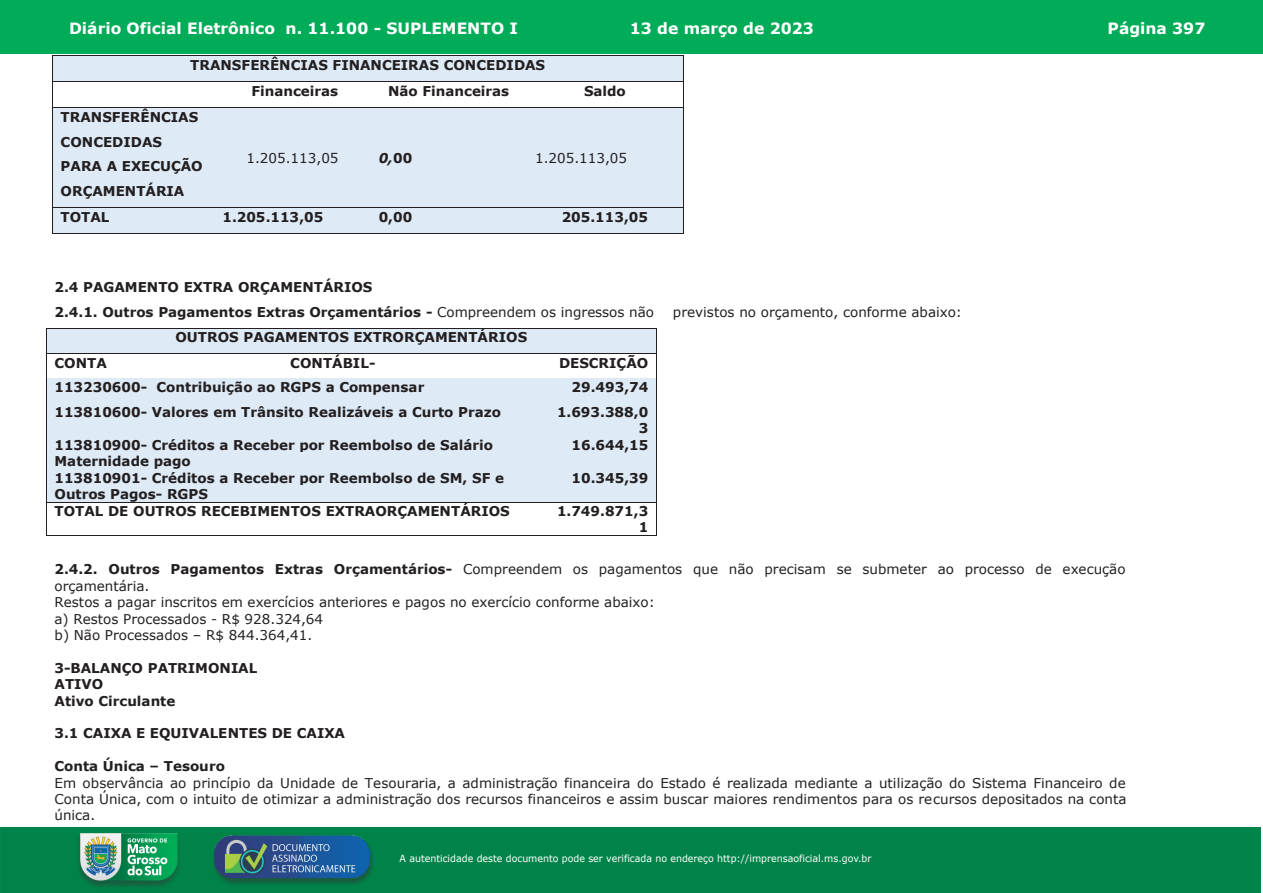
<style>
.page{position:relative;width:1263px;height:893px;background:#fff}
.page>*{position:absolute;margin:0;border:0;box-sizing:border-box;transform-origin:0 0}
.t1{font:700 15.6px "Verdana";color:#fff}
.t2{font:700 13.5px/16.4px "Verdana";color:#231f20}
.t3{font:13.5px/16.4px "Verdana";color:#231f20}
.t4{font:italic 700 13.5px "Verdana";color:#231f20}
.t5{font:9.9px "Verdana";color:#fff;scale:.95 1}
.s1{font-style:normal}
.s2{font-weight:400}
.s3{font-weight:700}
</style>
<div class="page">
<div style="left:0;top:0;width:1263px;height:54px;background:#00ac57"></div>
<div style="left:0;top:827px;width:1261px;height:66px;background:#008349"></div>
<img style="left:73px;top:832px;width:112px;height:61px">
<img style="left:210px;top:835px;width:168px;height:54px">
<div style="left:47px;top:328px;width:609px;height:25px;background:#deeaf6"></div>
<hr style="left:47px;top:328px;width:609px;height:1px;background:#231f20">
<hr style="left:47px;top:353px;width:609px;height:1px;background:#231f20">
<div style="left:47px;top:379px;width:471px;height:24px;background:#deeaf6"></div>
<div style="left:518px;top:379px;width:22px;height:24px;background:#deeaf6"></div>
<div style="left:540px;top:379px;width:116px;height:24px;background:#deeaf6"></div>
<svg style="left:46px;top:328px;width:1px;height:75px"></svg>
<svg style="left:656px;top:328px;width:1px;height:75px"></svg>
<div style="left:47px;top:403px;width:471px;height:33px;background:#deeaf6"></div>
<div style="left:518px;top:403px;width:22px;height:33px;background:#deeaf6"></div>
<div style="left:540px;top:403px;width:116px;height:33px;background:#deeaf6"></div>
<hr style="left:46px;top:403px;width:1px;height:33px;background:#231f20">
<hr style="left:656px;top:403px;width:1px;height:33px;background:#231f20">
<div style="left:47px;top:436px;width:471px;height:33px;background:#deeaf6"></div>
<div style="left:518px;top:436px;width:22px;height:33px;background:#deeaf6"></div>
<div style="left:540px;top:436px;width:116px;height:33px;background:#deeaf6"></div>
<hr style="left:46px;top:436px;width:1px;height:33px;background:#231f20">
<hr style="left:656px;top:436px;width:1px;height:33px;background:#231f20">
<div style="left:47px;top:469px;width:471px;height:33px;background:#deeaf6"></div>
<div style="left:518px;top:469px;width:22px;height:33px;background:#deeaf6"></div>
<div style="left:540px;top:469px;width:116px;height:33px;background:#deeaf6"></div>
<hr style="left:46px;top:469px;width:1px;height:33px;background:#231f20">
<hr style="left:656px;top:469px;width:1px;height:33px;background:#231f20">
<hr style="left:47px;top:502px;width:471px;height:1px;background:#231f20">
<svg style="left:518px;top:502px;width:22px;height:1px"></svg>
<hr style="left:540px;top:502px;width:116px;height:1px;background:#231f20">
<hr style="left:46px;top:502px;width:1px;height:33px;background:#231f20">
<hr style="left:47px;top:535px;width:471px;height:1px;background:#231f20">
<svg style="left:518px;top:535px;width:21px;height:1px"></svg>
<hr style="left:539px;top:535px;width:117px;height:1px;background:#231f20">
<hr style="left:656px;top:502px;width:1px;height:33px;background:#231f20">
<div style="left:53px;top:56px;width:630px;height:25px;background:#deeaf6"></div>
<hr style="left:53px;top:55px;width:630px;height:1px;background:#231f20">
<hr style="left:53px;top:81px;width:162px;height:1px;background:#231f20">
<hr style="left:215px;top:81px;width:156px;height:1px;background:#231f20">
<hr style="left:372px;top:81px;width:155px;height:1px;background:#231f20">
<hr style="left:528px;top:81px;width:155px;height:1px;background:#231f20">
<div style="left:53px;top:108px;width:161px;height:99px;background:#deeaf6"></div>
<div style="left:214px;top:108px;width:157px;height:99px;background:#deeaf6"></div>
<div style="left:371px;top:108px;width:156px;height:99px;background:#deeaf6"></div>
<div style="left:527px;top:108px;width:156px;height:99px;background:#deeaf6"></div>
<svg style="left:52px;top:55px;width:1px;height:53px"></svg>
<hr style="left:53px;top:108px;width:162px;height:1px;background:#231f20">
<hr style="left:215px;top:108px;width:156px;height:1px;background:#231f20">
<hr style="left:372px;top:108px;width:155px;height:1px;background:#231f20">
<hr style="left:528px;top:108px;width:155px;height:1px;background:#231f20">
<svg style="left:683px;top:55px;width:1px;height:53px"></svg>
<hr style="left:52px;top:108px;width:1px;height:99px;background:#231f20">
<hr style="left:683px;top:108px;width:1px;height:99px;background:#231f20">
<div style="left:53px;top:208px;width:161px;height:25px;background:#deeaf6"></div>
<div style="left:214px;top:208px;width:157px;height:25px;background:#deeaf6"></div>
<div style="left:371px;top:208px;width:156px;height:25px;background:#deeaf6"></div>
<div style="left:527px;top:208px;width:156px;height:25px;background:#deeaf6"></div>
<hr style="left:53px;top:207px;width:162px;height:1px;background:#231f20">
<hr style="left:215px;top:207px;width:156px;height:1px;background:#231f20">
<hr style="left:372px;top:207px;width:155px;height:1px;background:#231f20">
<hr style="left:528px;top:207px;width:155px;height:1px;background:#231f20">
<svg style="left:52px;top:207px;width:1px;height:27px"></svg>
<hr style="left:53px;top:233px;width:162px;height:1px;background:#231f20">
<hr style="left:214px;top:233px;width:157px;height:1px;background:#231f20">
<hr style="left:370px;top:233px;width:157px;height:1px;background:#231f20">
<hr style="left:527px;top:233px;width:156px;height:1px;background:#231f20">
<svg style="left:683px;top:207px;width:1px;height:27px"></svg>
<p class="t1" style="left:69px;top:17px;width:450px">Diário Oficial Eletrônico n. 11.100 - SUPLEMENTO I</p>
<p class="t1" style="left:630px;top:17px;width:186px">13 de março de 2023</p>
<p class="t1" style="left:1107px;top:17px;width:99px">Página 397</p>
<p class="t2" style="left:251px;top:52px;width:295px;line-height:26.1px;text-indent:-61px">TRANSFERÊNCIAS FINANCEIRAS CONCEDIDAS<br>Financeiras</p>
<p class="t2" style="left:388px;top:83px;width:123px">Não Financeiras</p>
<p class="t2" style="left:584px;top:83px;width:43px">Saldo</p>
<p class="t2" style="left:61px;top:105px;width:144px;line-height:24.6px">TRANSFERÊNCIAS<br>CONCEDIDAS<br>PARA A EXECUÇÃO<br>ORÇAMENTÁRIA</p>
<p class="t3" style="left:246px;top:150px;width:94px">1.205.113,05</p>
<p class="t4" style="left:379px;top:148px;width:35px">0,<span class="s1">00</span></p>
<p class="t3" style="left:535px;top:150px;width:94px">1.205.113,05</p>
<p class="t2" style="left:61px;top:208px;width:50px">TOTAL</p>
<p class="t2" style="left:222px;top:208px;width:102px">1.205.113,05</p>
<p class="t2" style="left:379px;top:208px;width:35px">0,00</p>
<p class="t2" style="left:562px;top:208px;width:88px">205.113,05</p>
<p class="t2" style="left:55px;top:275px;width:601px;line-height:24.5px">2.4 PAGAMENTO EXTRA ORÇAMENTÁRIOS<br>2.4.1. Outros Pagamentos Extras Orçamentários - <span class="s2">Compreendem os ingressos não</span></p>
<p class="t2" style="left:175px;top:329px;width:353px">OUTROS PAGAMENTOS EXTRORÇAMENTÁRIOS</p>
<p class="t3" style="left:673px;top:304px;width:291px">previstos no orçamento, conforme abaixo:</p>
<p class="t2" style="left:55px;top:354px;width:54px">CONTA</p>
<p class="t2" style="left:290px;top:354px;width:87px">CONTÁBIL-</p>
<p class="t2" style="left:559px;top:354px;width:91px">DESCRIÇÃO</p>
<p class="t2" style="left:55px;top:379px;width:53px">VALOR</p>
<p class="t2" style="left:597px;top:403px;width:53px">VALOR</p>
<p class="t2" style="left:55px;top:379px;width:371px">113230600- Contribuição ao RGPS a Compensar</p>
<p class="t2" style="left:572px;top:379px;width:78px">29.493,74</p>
<p class="t2" style="left:55px;top:403px;width:448px">113810600- Valores em Trânsito Realizáveis a Curto Prazo</p>
<p class="t2" style="left:557px;top:403px;width:93px;text-align:right">1.693.388,0<br>3</p>
<p class="t2" style="left:55px;top:436px;width:440px">113810900- Créditos a Receber por Reembolso de Salário<br>Maternidade pago</p>
<p class="t2" style="left:572px;top:436px;width:78px">16.644,15</p>
<p class="t2" style="left:55px;top:469px;width:451px">113810901- Créditos a Receber por Reembolso de SM, SF e<br>Outros Pagos- RGPS</p>
<p class="t2" style="left:572px;top:469px;width:78px">10.345,39</p>
<p class="t2" style="left:55px;top:503px;width:457px">TOTAL DE OUTROS RECEBIMENTOS EXTRAORÇAMENTÁRIOS</p>
<p class="t2" style="left:557px;top:503px;width:93px;text-align:right">1.749.871,3<br>1</p>
<p class="t3" style="left:55px;top:561px;width:1072px"><span class="s3">2.4.2. Outros Pagamentos Extras Orçamentários-</span> Compreendem os pagamentos que não precisam se submeter ao processo de execução orçamentária.<br>Restos a pagar inscritos em exercícios anteriores e pagos no exercício conforme abaixo:<br>a) Restos Processados - R$ 928.324,64<br>b) Não Processados – R$ 844.364,41.</p>
<p class="t2" style="left:55px;top:659px;width:204px">3-BALANÇO PATRIMONIAL<br>ATIVO<br>Ativo Circulante</p>
<p class="t2" style="left:55px;top:725px;width:292px">3.1 CAIXA E EQUIVALENTES DE CAIXA</p>
<p class="t2" style="left:55px;top:758px;width:172px">Conta Única – Tesouro</p>
<p class="t3" style="left:55px;top:774px;width:1073px;text-align:justify">Em observância ao princípio da Unidade de Tesouraria, a administração financeira do Estado é realizada mediante a utilização do Sistema Financeiro de Conta Única, com o intuito de otimizar a administração dos recursos financeiros e assim buscar maiores rendimentos para os recursos depositados na conta única.</p>
<p class="t5" style="left:400px;top:851px;width:498px">A autenticidade deste documento pode ser verificada no endereço http://imprensaoficial.ms.gov.br</p>
</div>
